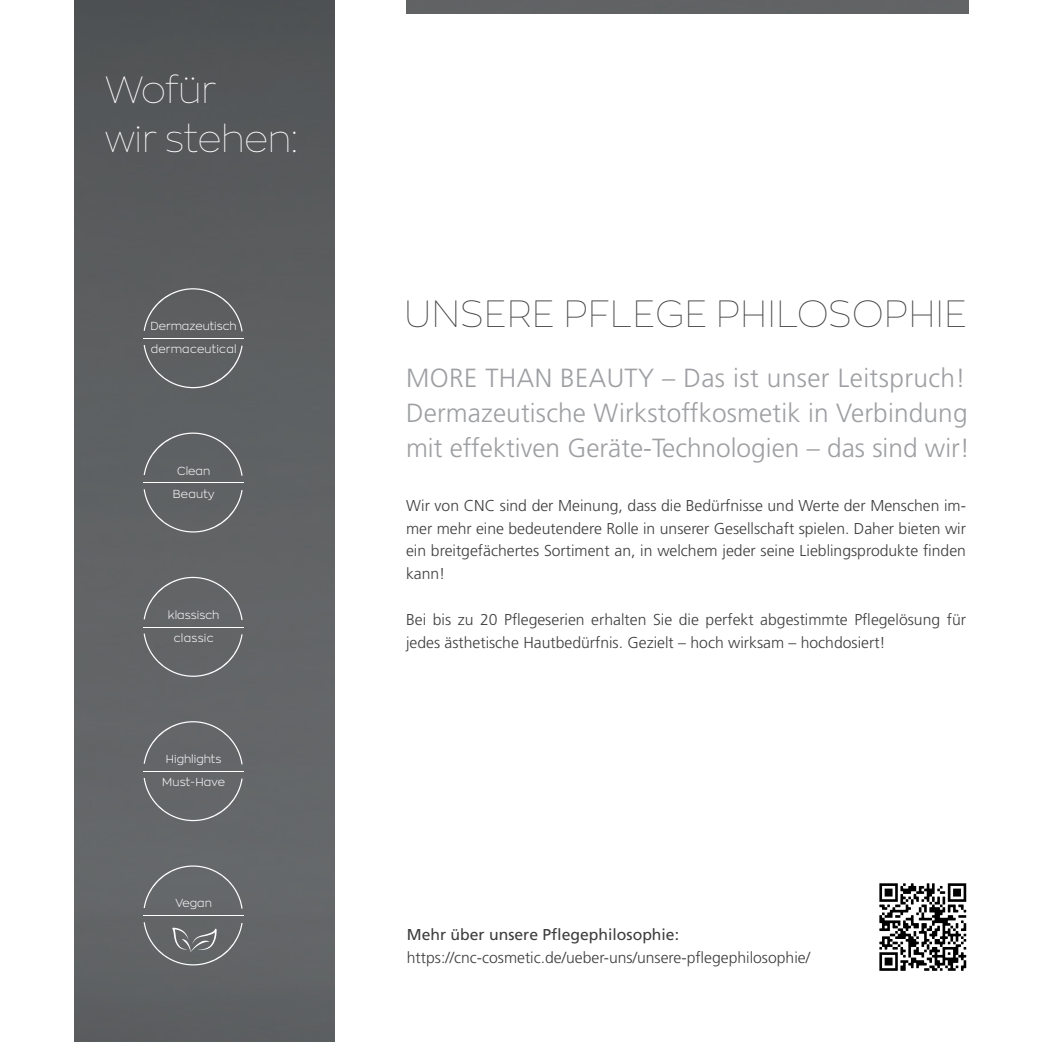
<style>
.page{position:relative;width:1042px;height:1042px;background:#fff}
.page>*{position:absolute;margin:0;border:0;box-sizing:border-box;transform-origin:0 0}
.t1{font:100 37.62px "Zona Pro";letter-spacing:.02em;color:#3e3e3f}
.t2{font:100 37.62px/49px "Zona Pro";color:#fff}
.t3{font:300 26.25px/35px "Frutiger";letter-spacing:.005em;color:#9d9fa2}
.t4{font:300 15.75px/22.8px "Frutiger";color:#3e3e3f;text-align:justify}
.t5{font:15.75px "Frutiger";color:#3e3e3f}
.t6{font:300 11.55px/22.9px "Zona Pro";color:#fff;text-align:center}
.t7{font:300 11.55px/22.9px "Zona Pro";letter-spacing:.02em;color:#fff;text-align:center}
</style>
<div class="page">
<img style="left:74px;top:0;width:261px;height:1042px">
<div style="left:407px;top:0;width:561px;height:14px;background:#606364"></div>
<svg style="left:144px;top:288px;width:99px;height:43px;background:#626466"></svg>
<hr style="left:143px;top:338px;width:100px;height:1px;background:#fff">
<div style="left:144px;top:345px;width:99px;height:43px;background:#5d6062"></div>
<div style="left:144px;top:432px;width:99px;height:44px;background:#5e6163"></div>
<hr style="left:143px;top:482px;width:100px;height:1px;background:#fff">
<div style="left:144px;top:489px;width:99px;height:43px;background:#606264"></div>
<svg style="left:144px;top:577px;width:99px;height:43px;background:#686a6c"></svg>
<hr style="left:143px;top:626px;width:100px;height:1px;background:#fff">
<div style="left:144px;top:633px;width:99px;height:44px;background:#626566"></div>
<div style="left:144px;top:721px;width:99px;height:43px;background:#636668"></div>
<hr style="left:143px;top:771px;width:100px;height:1px;background:#fff">
<svg style="left:144px;top:778px;width:99px;height:43px;background:#6a6c6e"></svg>
<div style="left:144px;top:865px;width:99px;height:44px;background:#65686a"></div>
<hr style="left:143px;top:915px;width:100px;height:1px;background:#fff">
<svg style="left:144px;top:922px;width:99px;height:43px;background:#6e7072"></svg>
<img style="left:879px;top:883px;width:88px;height:88px">
<h1 class="t2" style="left:105px;top:64px;width:194px">Wofür<br>wir stehen:</h1>
<p class="t6" style="left:150px;top:314px;width:88px;text-align:left">Dermazeutisch dermaceutical</p>
<p class="t7" style="left:173px;top:458px;width:43px">Clean<br>Beauty</p>
<p class="t6" style="left:168px;top:603px;width:53px">klassisch classic</p>
<p class="t6" style="left:162px;top:747px;width:64px">Highlights<br>Must-Have</p>
<p class="t6" style="left:175px;top:891px;width:38px">Vegan</p>
<h1 class="t1" style="left:404px;top:289px;width:564px">UNSERE PFLEGE PHILOSOPHIE</h1>
<h2 class="t3" style="left:406px;top:360px;width:565px">MORE THAN BEAUTY – Das ist unser Leitspruch!<br>Dermazeutische Wirkstoffkosmetik in Verbindung mit effektiven Geräte-Technologien – das sind wir!</h2>
<p class="t4" style="left:406px;top:494px;width:561px">Wir von CNC sind der Meinung, dass die Bedürfnisse und Werte der Menschen im&shy;mer mehr eine bedeutendere Rolle in unserer Gesellschaft spielen. Daher bieten wir ein breitgefächertes Sortiment an, in welchem jeder seine Lieblingsprodukte finden kann!</p>
<p class="t4" style="left:406px;top:608px;width:561px">Bei bis zu 20 Pflegeserien erhalten Sie die perfekt abgestimmte Pflegelösung für jedes ästhetische Hautbedürfnis. Gezielt – hoch wirksam – hochdosiert!</p>
<p class="t5" style="left:407px;top:925px;width:274px">Mehr über unsere Pflegephilosophie:</p>
<p class="t4" style="left:407px;top:946px;width:405px">https://cnc-cosmetic.de/ueber-uns/unsere-pflegephilosophie/</p>
</div>
